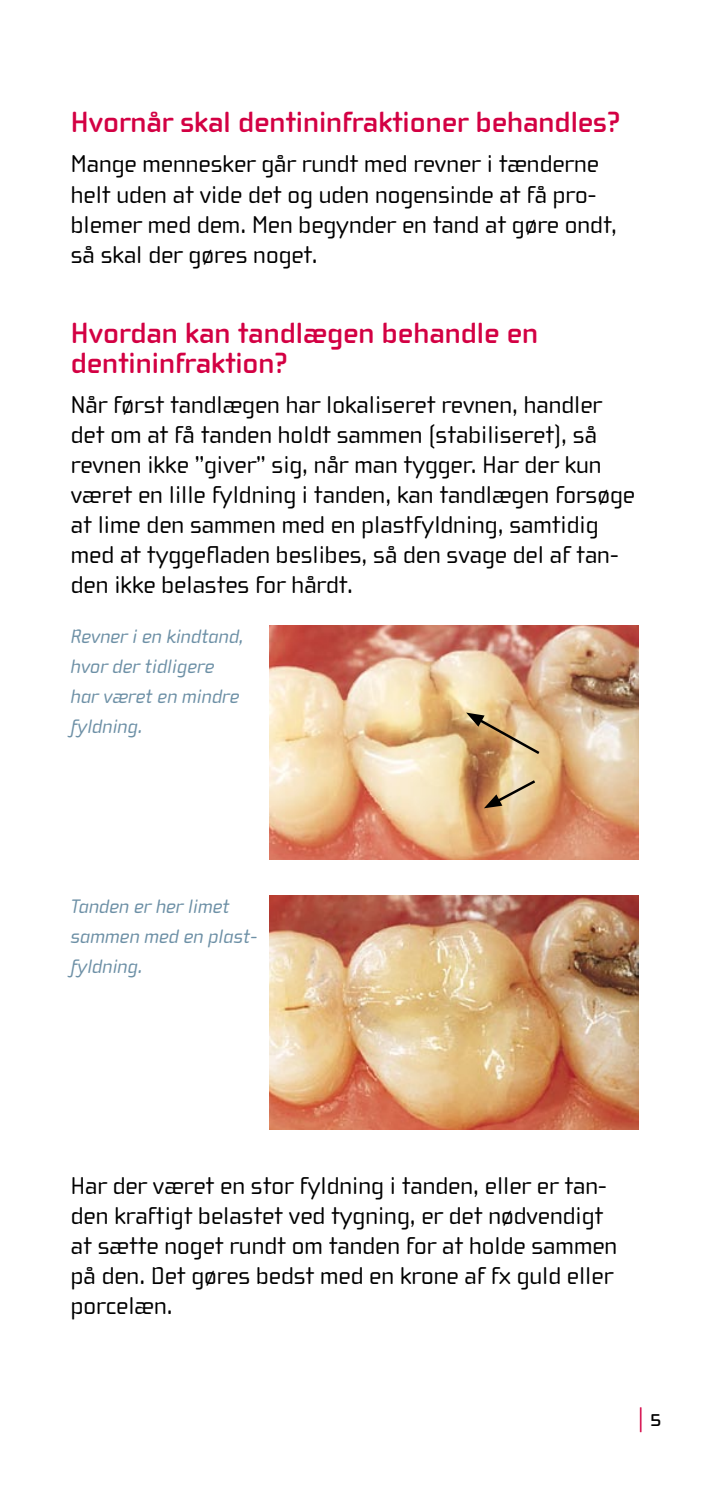
<style>
.page{position:relative;width:709px;height:1489px;background:#fff}
.page>*{position:absolute;margin:0;border:0;box-sizing:border-box;transform-origin:0 0}
.t1{font:700 30px/30px "Cholla Wide OT";color:#d30043}
.t2{font:25px/30px "Cholla Wide OT";color:#000}
.t3{font:25px "Cholla Unicase OT";color:#d30043}
.t4{font:italic 20px/30px "Cholla Wide OT";color:#6d90a6}
</style>
<div class="page">
<img style="left:269px;top:625px;width:369px;height:234px">
<img style="left:269px;top:895px;width:369px;height:234px">
<svg style="left:466px;top:712px;width:76px;height:44px"></svg>
<svg style="left:484px;top:778px;width:54px;height:30px"></svg>
<p class="t1" style="left:71px;top:108px;width:551px">Hvornår skal dentininfraktioner behandles?</p>
<p class="t2" style="left:71px;top:149px;width:547px">Mange mennesker går rundt med revner i tænderne helt uden at vide det og uden nogensinde at få pro&shy;blemer med dem. Men begynder en tand at gøre ondt, så skal der gøres noget.</p>
<p class="t1" style="left:71px;top:318px;width:469px">Hvordan kan tandlægen behandle en dentininfraktion?</p>
<p class="t2" style="left:71px;top:389px;width:565px">Når først tandlægen har lokaliseret revnen, handler det om at få tanden holdt sammen (stabiliseret), så revnen ikke ”giver” sig, når man tygger. Har der kun været en lille fyldning i tanden, kan tandlægen forsøge at lime den sammen med en plastfyldning, samtidig med at tyggefladen beslibes, så den svage del af tan&shy;den ikke belastes for hårdt.</p>
<p class="t4" style="left:71px;top:621px;width:174px">Revner i en kindtand, hvor der tidligere har været en mindre fyldning.</p>
<p class="t4" style="left:71px;top:891px;width:188px">Tanden er her limet sammen med en plast&shy;fyldning.</p>
<p class="t2" style="left:71px;top:1170px;width:548px">Har der været en stor fyldning i tanden, eller er tan&shy;den kraftigt belastet ved tygning, er det nødvendigt at sætte noget rundt om tanden for at holde sammen på den. Det gøres bedst med en krone af fx guld eller porcelæn.</p>
<p class="t3" style="left:638px;top:1403px;width:7px">|</p>
</div>
